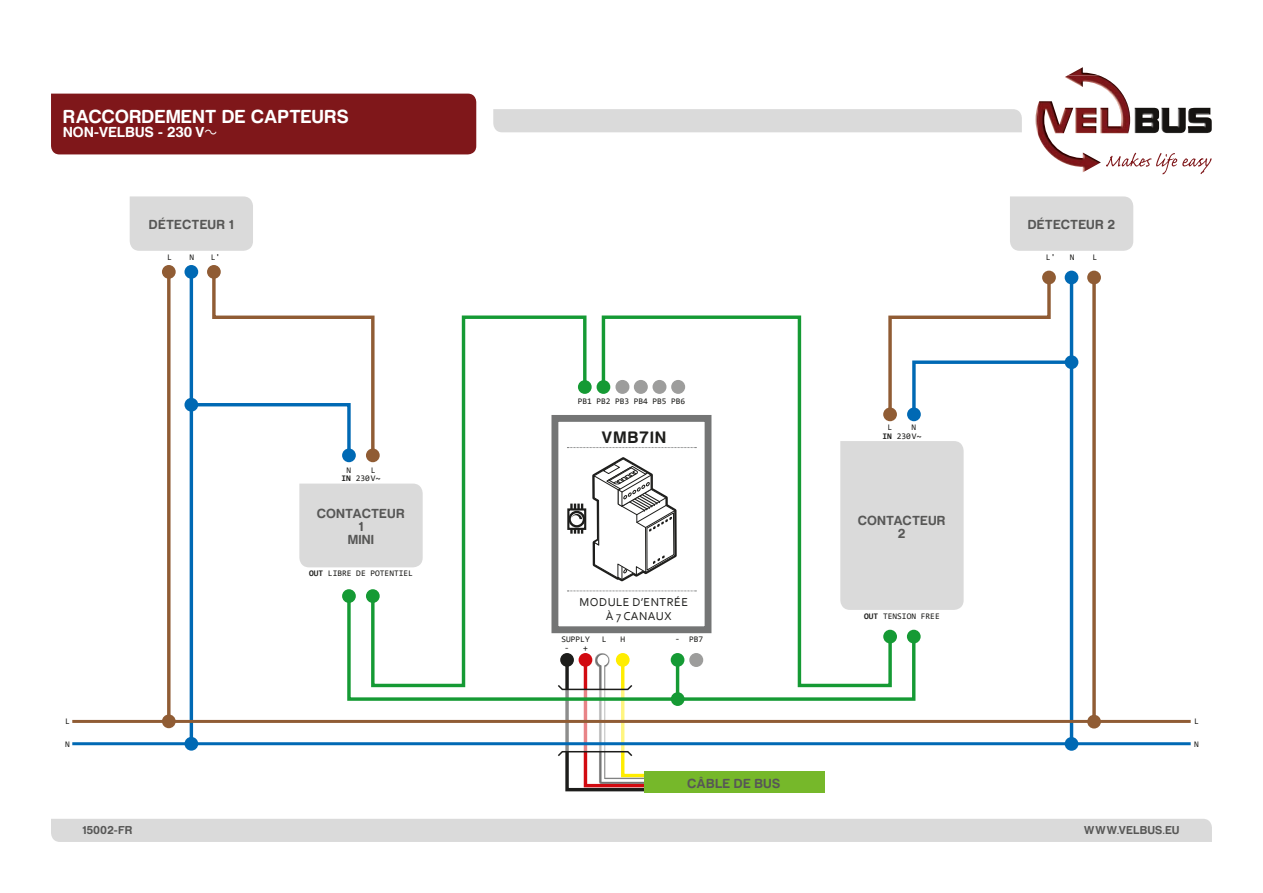
<style>
.page{position:relative;width:1263px;height:893px;background:#fff}
.page>*{position:absolute;margin:0;border:0;box-sizing:border-box;transform-origin:0 0}
.Schema_Title{font:700 19.5px "Harabara";letter-spacing:.05em;color:#fff}
.Velbus_Product_Code{font:700 17.1px "Harabara";letter-spacing:.1em;color:#1d1d1b}
.Schema_Title-2{font:700 15px "Harabara";letter-spacing:.065em;color:#fff}
.Grey_Block_Text{font:700 13.65px/13px "Harabara";letter-spacing:.06em;color:#575756;text-align:center}
.Velbus_Product_Name{font:12px/14.4px "Corbel";letter-spacing:.04em;color:#1d1d1b}
.Grey_Block_Text-2{font:700 11.85px "Harabara";letter-spacing:.065em;color:#575756}
.SchemaText{font:8.55px "Consolas";color:#1d1d1b}
.s1{font-family:"Vel Pack";font-weight:400}
.s2{font-weight:700}
</style>
<div class="page">
<img style="left:1035px;top:105px;width:3px;height:29px">
<img style="left:1038px;top:101px;width:63px;height:71px">
<img style="left:1068px;top:67px;width:29px;height:8px">
<img style="left:1065px;top:75px;width:65px;height:58px">
<img style="left:1075px;top:108px;width:21px;height:25px">
<img style="left:1134px;top:108px;width:25px;height:25px">
<img style="left:1161px;top:108px;width:25px;height:25px">
<img style="left:1188px;top:108px;width:23px;height:25px">
<svg style="left:1106px;top:153px;width:105px;height:21px"></svg>
<div style="left:493px;top:109px;width:529px;height:23px;background:#dadada"></div>
<div style="left:51px;top:819px;width:1161px;height:23px;background:#dadada"></div>
<div style="left:51px;top:94px;width:425px;height:60px;background:#7f171a"></div>
<div style="left:130px;top:196px;width:123px;height:55px;background:#dadada"></div>
<div style="left:1010px;top:196px;width:123px;height:55px;background:#dadada"></div>
<svg style="left:167px;top:279px;width:4px;height:435px;background:#9f7250"></svg>
<div style="left:162px;top:714px;width:14px;height:14px;background:#905c34;border-radius:50%"></div>
<div style="left:162px;top:265px;width:14px;height:14px;background:#905c34;border-radius:50%"></div>
<svg style="left:1092px;top:284px;width:4px;height:431px;background:#9f7250"></svg>
<div style="left:1087px;top:715px;width:14px;height:13px;background:#905c34;border-radius:50%"></div>
<div style="left:1087px;top:271px;width:14px;height:13px;background:#905c34;border-radius:50%"></div>
<svg style="left:184px;top:737px;width:14px;height:14px"></svg>
<svg style="left:184px;top:265px;width:14px;height:14px"></svg>
<div style="left:1065px;top:737px;width:13px;height:14px;background:#0069b4;border-radius:50%"></div>
<svg style="left:1065px;top:271px;width:13px;height:13px"></svg>
<div style="left:207px;top:265px;width:14px;height:14px;background:#905c34;border-radius:50%"></div>
<svg style="left:184px;top:398px;width:14px;height:14px"></svg>
<div style="left:1065px;top:355px;width:13px;height:14px;background:#0069b4;border-radius:50%"></div>
<hr style="left:72px;top:720px;width:1119px;height:3px;background:#905c34">
<hr style="left:72px;top:742px;width:1119px;height:3px;background:#0069b4">
<svg style="left:188px;top:268px;width:887px;height:525px"></svg>
<div style="left:671px;top:692px;width:13px;height:14px;background:#159a34;border-radius:50%"></div>
<div style="left:907px;top:630px;width:14px;height:13px;background:#159a34;border-radius:50%"></div>
<div style="left:690px;top:654px;width:12px;height:12px;background:#9d9d9c;border-radius:50%"></div>
<div style="left:689px;top:653px;width:14px;height:14px;border:2px solid #9d9d9c;border-radius:50%"></div>
<div style="left:672px;top:381px;width:12px;height:12px;background:#9d9d9c;border-radius:50%"></div>
<div style="left:671px;top:380px;width:14px;height:14px;border:2px solid #9d9d9c;border-radius:50%"></div>
<div style="left:653px;top:381px;width:13px;height:12px;background:#9d9d9c;border-radius:50%"></div>
<div style="left:652px;top:380px;width:14px;height:14px;border:2px solid #9d9d9c;border-radius:50%"></div>
<div style="left:635px;top:381px;width:12px;height:12px;background:#9d9d9c;border-radius:50%"></div>
<div style="left:634px;top:380px;width:14px;height:14px;border:2px solid #9d9d9c;border-radius:50%"></div>
<div style="left:616px;top:381px;width:13px;height:12px;background:#9d9d9c;border-radius:50%"></div>
<div style="left:615px;top:380px;width:14px;height:14px;border:2px solid #9d9d9c;border-radius:50%"></div>
<p class="Schema_Title" style="left:64px;top:106px;width:286px">RACCORDEMENT DE CAPTEURS</p>
<p class="Schema_Title-2" style="left:64px;top:125px;width:154px">NON-VELBUS - 230 V<span class="s1">r</span></p>
<p class="Grey_Block_Text" style="left:150px;top:219px;width:85px">DÉTECTEUR 1</p>
<p class="SchemaText" style="left:167px;top:251px;width:6px">L</p>
<p class="SchemaText" style="left:189px;top:251px;width:6px">N</p>
<p class="SchemaText" style="left:211px;top:251px;width:11px">L'</p>
<p class="SchemaText" style="left:347px;top:464px;width:6px">N</p>
<p class="SchemaText" style="left:371px;top:464px;width:6px">L</p>
<p class="SchemaText" style="left:342px;top:472px;width:40px"><span class="s2">IN</span> 230V~</p>
<p class="SchemaText" style="left:578px;top:395px;width:16px">PB1</p>
<p class="SchemaText" style="left:596px;top:395px;width:16px">PB2</p>
<p class="SchemaText" style="left:615px;top:395px;width:16px">PB3</p>
<p class="SchemaText" style="left:634px;top:395px;width:16px">PB4</p>
<p class="SchemaText" style="left:652px;top:395px;width:16px">PB5</p>
<p class="SchemaText" style="left:671px;top:395px;width:16px">PB6</p>
<p class="Velbus_Product_Code" style="left:602px;top:428px;width:66px">VMB7IN</p>
<p class="SchemaText" style="left:887px;top:421px;width:6px">L</p>
<p class="SchemaText" style="left:911px;top:421px;width:6px">N</p>
<p class="SchemaText" style="left:882px;top:430px;width:40px"><span class="s2">IN</span> 230V~</p>
<p class="Grey_Block_Text" style="left:317px;top:507px;width:89px">CONTACTEUR<br>1<br>MINI</p>
<p class="Grey_Block_Text" style="left:858px;top:514px;width:89px">CONTACTEUR<br>2</p>
<p class="SchemaText" style="left:309px;top:567px;width:105px"><span class="s2">OUT</span> LIBRE DE POTENTIEL</p>
<p class="Velbus_Product_Name" style="left:606px;top:594px;width:84px;text-indent:-26px">MODULE D’ENTRÉE<br>À 7 CANAUX</p>
<p class="SchemaText" style="left:561px;top:633px;width:30px">SUPPLY</p>
<p class="SchemaText" style="left:602px;top:633px;width:6px">L</p>
<p class="SchemaText" style="left:620px;top:633px;width:6px">H</p>
<p class="SchemaText" style="left:675px;top:633px;width:6px">-</p>
<p class="SchemaText" style="left:689px;top:633px;width:16px">PB7</p>
<p class="SchemaText" style="left:564px;top:642px;width:6px">-</p>
<p class="SchemaText" style="left:583px;top:642px;width:6px">+</p>
<p class="SchemaText" style="left:864px;top:610px;width:77px"><span class="s2">OUT</span> TENSION FREE</p>
<p class="Grey_Block_Text" style="left:1028px;top:219px;width:88px">DÉTECTEUR 2</p>
<p class="SchemaText" style="left:1046px;top:251px;width:11px">L'</p>
<p class="SchemaText" style="left:1070px;top:251px;width:6px">N</p>
<p class="SchemaText" style="left:1092px;top:251px;width:6px">L</p>
<p class="SchemaText" style="left:65px;top:716px;width:6px">L</p>
<p class="SchemaText" style="left:1194px;top:716px;width:6px">L</p>
<p class="SchemaText" style="left:65px;top:738px;width:6px">N</p>
<p class="SchemaText" style="left:1194px;top:738px;width:6px">N</p>
<p class="Grey_Block_Text" style="left:688px;top:777px;width:94px">CÂBLE DE BUS</p>
<p class="Grey_Block_Text-2" style="left:83px;top:824px;width:51px">15002-FR</p>
<p class="Grey_Block_Text-2" style="left:1084px;top:824px;width:97px">WWW.VELBUS.EU</p>
</div>
